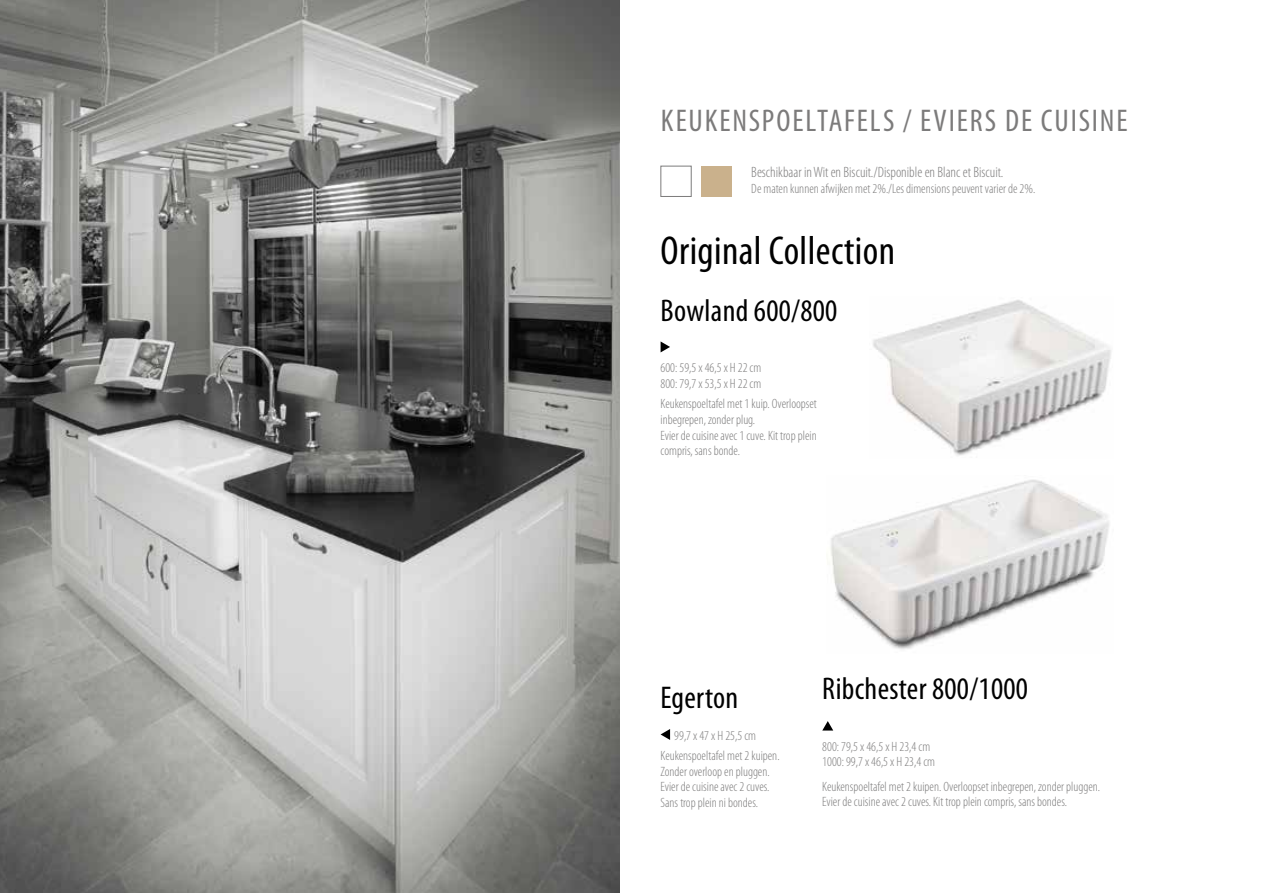
<style>
.page{position:relative;width:1263px;height:893px;background:#fff}
.page>*{position:absolute;margin:0;border:0;box-sizing:border-box;transform-origin:0 0}
.t1{font:condensed 40.5px "Myriad Pro";letter-spacing:.01em;color:#000}
.t2{font:condensed 31.5px "Myriad Pro";letter-spacing:.01em;color:#000}
.t3{font:condensed 31.5px "Myriad Pro";letter-spacing:.055em;color:#7c7b7b}
.t4{font:300 condensed 15px "Myriad Pro";color:#7c7b7b}
.t5{font:300 condensed 13.5px/15.8px "Myriad Pro";color:#7c7b7b}
</style>
<div class="page">
<img style="left:873px;top:300px;width:238px;height:156px">
<img style="left:830px;top:479px;width:279px;height:171px">
<img style="left:0;top:0;width:619px;height:893px">
<div style="left:661px;top:166px;width:30px;height:31px;border:1px solid #7c7b7b"></div>
<div style="left:701px;top:166px;width:30px;height:30px;background:#cab18c"></div>
<svg style="left:661px;top:341px;width:9px;height:11px"></svg>
<svg style="left:661px;top:729px;width:9px;height:11px"></svg>
<svg style="left:822px;top:721px;width:11px;height:9px"></svg>
<h2 class="t3" style="left:661px;top:104px;width:468px">KEUKENSPOELTAFELS / EVIERS DE CUISINE</h2>
<p class="t4" style="left:751px;top:164px;width:254px">Beschikbaar in Wit en Biscuit./Disponible en Blanc et Biscuit.</p>
<p class="t5" style="left:751px;top:181px;width:286px">De maten kunnen afwijken met 2%./Les dimensions peuvent varier de 2%.</p>
<h1 class="t1" style="left:661px;top:229px;width:236px">Original Collection</h1>
<h2 class="t2" style="left:661px;top:293px;width:178px">Bowland 600/800</h2>
<p class="t5" style="left:661px;top:360px;width:102px">600: 59,5 x 46,5 x H 22 cm<br>800: 79,7 x 53,5 x H 22 cm</p>
<p class="t5" style="left:661px;top:396px;width:158px">Keukenspoeltafel met 1 kuip. Overloopset inbegrepen, zonder plug.<br>Evier de cuisine avec 1 cuve. Kit trop plein compris, sans bonde.</p>
<h2 class="t2" style="left:661px;top:681px;width:79px">Egerton</h2>
<p class="t5" style="left:661px;top:726px;width:121px;line-height:20px;text-indent:14px">99,7 x 47 x H 25,5 cm<br>Keukenspoeltafel met 2 kuipen.</p>
<p class="t5" style="left:661px;top:764px;width:111px;text-align:justify">Zonder overloop en pluggen.<br>Evier de cuisine avec 2 cuves.<br>Sans trop plein ni bondes.</p>
<h2 class="t2" style="left:822px;top:672px;width:207px">Ribchester 800/1000</h2>
<p class="t5" style="left:822px;top:738px;width:114px">800: 79,5 x 46,5 x H 23,4 cm<br>1000: 99,7 x 46,5 x H 23,4 cm</p>
<p class="t5" style="left:822px;top:779px;width:279px">Keukenspoeltafel met 2 kuipen. Overloopset inbegrepen, zonder pluggen.<br>Evier de cuisine avec 2 cuves. Kit trop plein compris, sans bondes.</p>
</div>
